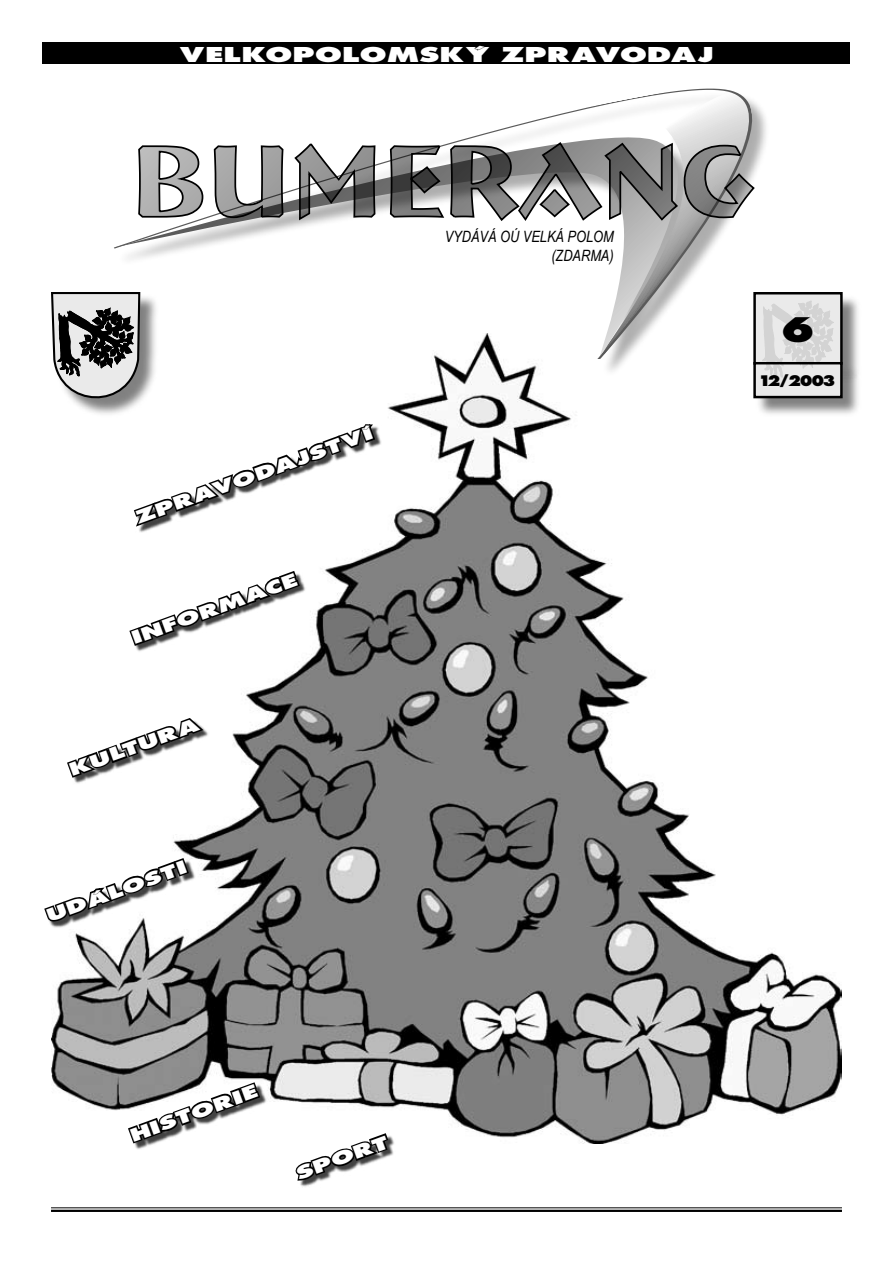
<style>
.page{position:relative;width:893px;height:1263px;background:#fff}
.page>*{position:absolute;margin:0;border:0;box-sizing:border-box;transform-origin:0 0}
.t1{font:700 expanded 37.2px "Futura PCE";color:#000;scale:1.25 1}
.t2{font:700 expanded 22.5px "Futura PCE";letter-spacing:.05em;color:#fff;scale:1.5 1}
.t3{font:700 expanded 19.5px "Futura PCE";color:#fff;scale:1.5 1}
.t4{font:700 expanded 16.05px "Futura PCE";color:#000;scale:1.1 1}
.t5{font:italic 15.6px/18.8px "Arial Narrow";color:#000;text-align:right}
</style>
<div class="page">
<img style="left:51px;top:445px;width:791px;height:699px">
<hr style="left:51px;top:1207px;width:791px;height:1px;background:#000">
<hr style="left:51px;top:1210px;width:791px;height:2px;background:#000">
<div style="left:52px;top:292px;width:109px;height:126px;background:#000;opacity:.5"></div>
<svg style="left:51px;top:292px;width:53px;height:119px;background:#9a9a9a"></svg>
<svg style="left:104px;top:88px;width:650px;height:357px"></svg>
<svg style="left:137px;top:122px;width:463px;height:119px"></svg>
<div style="left:136px;top:426px;width:246px;height:107px;background:#fff"></div>
<svg style="left:127px;top:418px;width:255px;height:111px"></svg>
<svg style="left:600px;top:92px;width:166px;height:287px"></svg>
<div style="left:754px;top:293px;width:108px;height:92px;background:#000;opacity:.5"></div>
<div style="left:755px;top:293px;width:86px;height:70px;background:linear-gradient(to right,#dfdfdf,#dfdfdf)"></div>
<div style="left:753px;top:292px;width:90px;height:73px;border:2px solid #000"></div>
<div style="left:754px;top:363px;width:108px;height:56px;background:#000;opacity:.5"></div>
<div style="left:755px;top:363px;width:86px;height:34px;background:#eaeaea"></div>
<div style="left:753px;top:362px;width:90px;height:36px;border:2px solid #000"></div>
<div style="left:131px;top:572px;width:176px;height:81px;background:#fff"></div>
<svg style="left:127px;top:569px;width:175px;height:79px"></svg>
<div style="left:68px;top:719px;width:142px;height:66px;background:#fff"></div>
<svg style="left:65px;top:711px;width:141px;height:69px"></svg>
<div style="left:46px;top:859px;width:150px;height:69px;background:#000;opacity:.75"></div>
<svg style="left:44px;top:856px;width:147px;height:70px"></svg>
<div style="left:297px;top:1134px;width:98px;height:54px;background:#000;opacity:.75"></div>
<svg style="left:290px;top:1131px;width:103px;height:53px"></svg>
<div style="left:129px;top:1083px;width:138px;height:67px;background:#000;opacity:.75"></div>
<svg style="left:126px;top:1080px;width:136px;height:65px"></svg>
<div style="left:43px;top:43px;width:807px;height:21px;background:#000"></div>
<p class="t2" style="left:180px;top:43px;width:357px">VELKOPOLOMSKÝ ZPRAVODAJ</p>
<p class="t3" style="left:133px;top:509px;width:168px;rotate:-20deg">ZPRAVODAJSTVÍ</p>
<p class="t3" style="left:130px;top:629px;width:117px;rotate:-20deg">INFORMACE</p>
<p class="t3" style="left:67px;top:761px;width:92px;rotate:-20deg">KULTURA</p>
<p class="t3" style="left:45px;top:907px;width:99px;rotate:-20deg">UDÁLOSTI</p>
<p class="t5" style="left:445px;top:227px;width:170px">VYDÁVÁ OÚ VELKÁ POLOM (ZDARMA)</p>
<p class="t3" style="left:128px;top:1126px;width:90px;rotate:-20deg">HISTORIE</p>
<p class="t3" style="left:294px;top:1165px;width:65px;rotate:-20deg">SPORT</p>
<h1 class="t1" style="left:783px;top:311px;width:26px">6</h1>
<p class="t4" style="left:761px;top:373px;width:68px">12/2003</p>
</div>
